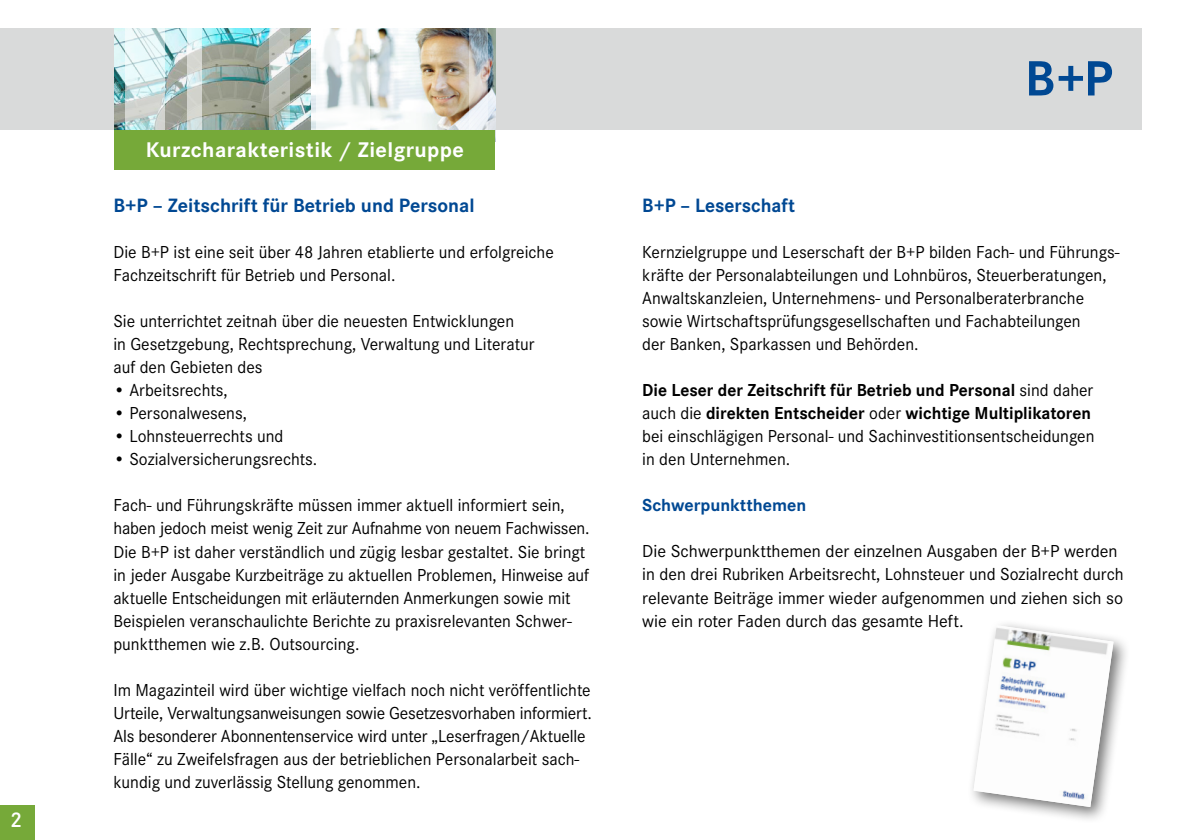
<style>
.page{position:relative;width:1191px;height:840px;background:#fff}
.page>*{position:absolute;margin:0;border:0;box-sizing:border-box;transform-origin:0 0}
.t1{font:700 51.4px "Corporate S";color:#004893}
.t2{font:700 22px "Corporate S";letter-spacing:.02em;color:#fff}
.t3{font:600 22px "Corporate S";color:#fff}
.t4{font:700 20px "Corporate S";color:#004893}
.t5{font:18px/23px "Corporate S";color:#000}
.t6{font:700 18px "Corporate S";color:#004893}
.s1{font-weight:700}
</style>
<div class="page">
<div style="left:0;top:804px;width:34px;height:35px;background:#76a939"></div>
<div style="left:0;top:28px;width:1141px;height:102px;background:#d9dada"></div>
<img style="left:310px;top:28px;width:185px;height:102px">
<img style="left:114px;top:28px;width:196px;height:102px">
<svg style="left:187px;top:28px;width:15px;height:102px"></svg>
<svg style="left:125px;top:28px;width:39px;height:102px"></svg>
<svg style="left:315px;top:28px;width:54px;height:102px"></svg>
<svg style="left:469px;top:28px;width:19px;height:102px"></svg>
<svg style="left:269px;top:28px;width:20px;height:102px;background:#bdc6c1"></svg>
<div style="left:114px;top:130px;width:381px;height:40px;background:#76a939"></div>
<div style="left:967px;top:618px;width:164px;height:206px;background:#000;opacity:.55"></div>
<img style="left:973px;top:625px;width:140px;height:181px">
<p class="t3" style="left:10px;top:804px;width:14px">2</p>
<p class="t2" style="left:146px;top:135px;width:319px">Kurzcharakteristik / Zielgruppe</p>
<p class="t4" style="left:113px;top:191px;width:363px">B+P – Zeitschrift für Betrieb und Personal</p>
<p class="t5" style="left:113px;top:240px;width:442px">Die B+P ist eine seit über 48 Jahren etablierte und erfolgreiche<br>Fachzeitschrift für Betrieb und Personal.</p>
<p class="t5" style="left:113px;top:309px;width:422px">Sie unterrichtet zeitnah über die neuesten Entwicklungen<br>in Gesetzgebung, Rechtsprechung, Verwaltung und Literatur auf den Gebieten des</p>
<p class="t5" style="left:113px;top:378px;width:116px">• Arbeitsrechts,</p>
<p class="t5" style="left:113px;top:401px;width:135px">• Personalwesens,</p>
<p class="t5" style="left:113px;top:424px;width:171px">• Lohnsteuerrechts und</p>
<p class="t5" style="left:113px;top:447px;width:205px">• Sozialversicherungsrechts.</p>
<p class="t5" style="left:113px;top:493px;width:478px">Fach- und Führungskräfte müssen immer aktuell informiert sein, haben jedoch meist wenig Zeit zur Aufnahme von neuem Fachwissen.<br>Die B+P ist daher verständlich und zügig lesbar gestaltet. Sie bringt in jeder Ausgabe Kurzbeiträge zu aktuellen Problemen, Hinweise auf aktuelle Entscheidungen mit erläuternden Anmerkungen sowie mit Beispielen veranschaulichte Berichte zu praxisrelevanten Schwer&shy;punktthemen wie z.B. Outsourcing.</p>
<p class="t5" style="left:113px;top:677px;width:480px">Im Magazinteil wird über wichtige vielfach noch nicht veröffentlichte Urteile, Verwaltungsanweisungen sowie Gesetzesvorhaben informiert.<br>Als besonderer Abonnentenservice wird unter „Leserfragen/Aktuelle Fälle“ zu Zweifelsfragen aus der betrieblichen Personalarbeit sach&shy;kundig und zuverlässig Stellung genommen.</p>
<h1 class="t1" style="left:1025px;top:43px;width:89px">B+P</h1>
<p class="t4" style="left:642px;top:191px;width:154px">B+P – Leserschaft</p>
<p class="t5" style="left:642px;top:240px;width:479px">Kernzielgruppe und Leserschaft der B+P bilden Fach- und Führungs&shy;kräfte der Personalabteilungen und Lohnbüros, Steuerberatungen, Anwaltskanzleien, Unternehmens- und Personalberaterbranche sowie Wirtschaftsprüfungsgesellschaften und Fachabteilungen<br>der Banken, Sparkassen und Behörden.</p>
<p class="t5" style="left:642px;top:378px;width:454px"><span class="s1">Die Leser der Zeitschrift für Betrieb und Personal</span> sind daher auch die <span class="s1">direkten Entscheider</span> oder <span class="s1">wichtige Multiplikatoren </span>bei einschlägigen Personal- und Sachinvestitionsentscheidungen in den Unternehmen.</p>
<p class="t6" style="left:642px;top:492px;width:165px">Schwerpunktthemen</p>
<p class="t5" style="left:642px;top:539px;width:483px">Die Schwerpunktthemen der einzelnen Ausgaben der B+P werden in den drei Rubriken Arbeitsrecht, Lohnsteuer und Sozialrecht durch relevante Beiträge immer wieder aufgenommen und ziehen sich so wie ein roter Faden durch das gesamte Heft.</p>
</div>
